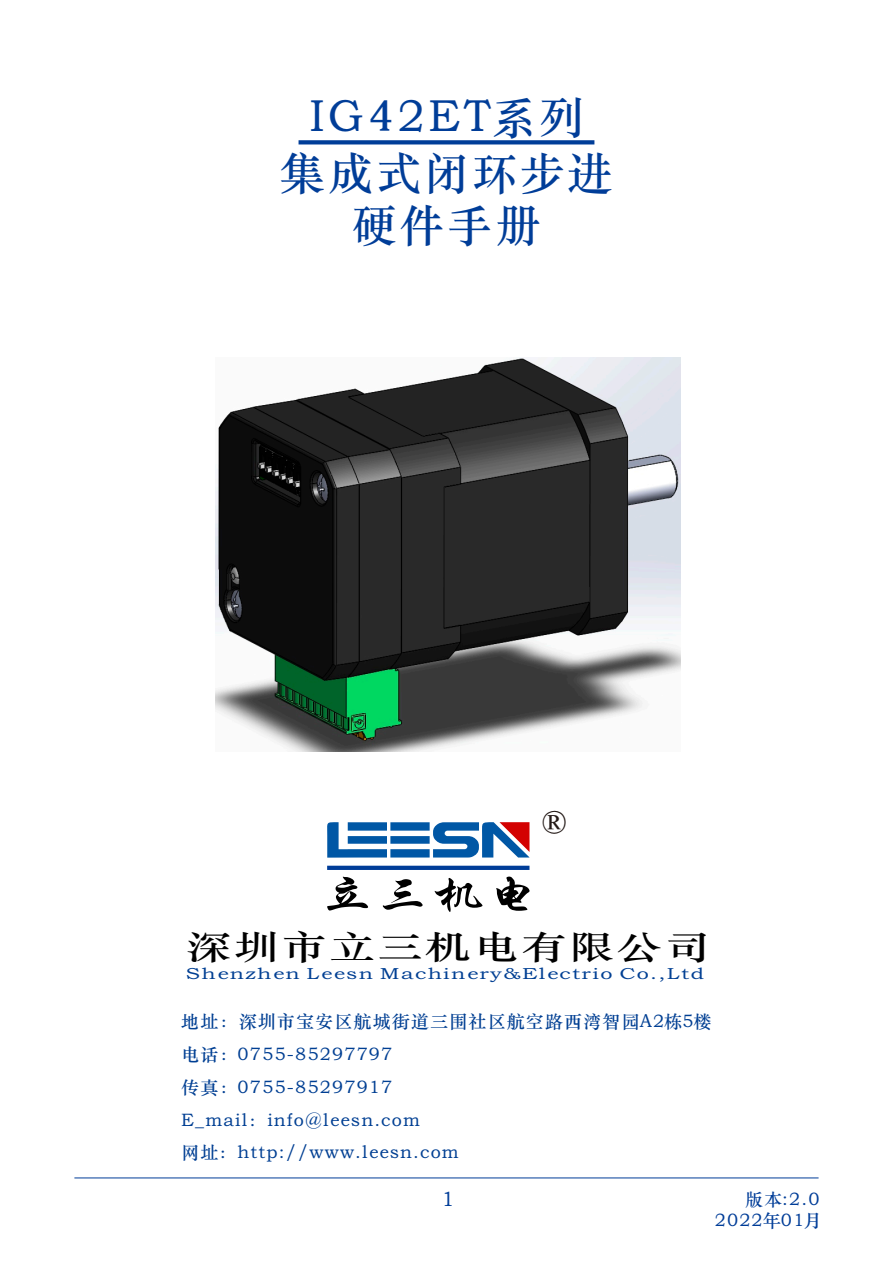
<style>
.page{position:relative;width:893px;height:1263px;background:#fff}
.page>*{position:absolute;margin:0;border:0;box-sizing:border-box;transform-origin:0 0}
.t1{font:46.05px "Sim Sun";color:#231916}
.t2{font:45px/51.2px "ST Zhongsong";letter-spacing:.065em;color:#003d98;text-align:center}
.t3{font:44.55px "ST Xingkai";color:#000;scale:1.19 1}
.t4{font:33.3px "ST Zhongsong";letter-spacing:.065em;color:#000;scale:1.35 1}
.t5{font:21px "ST Zhongsong";color:#003d98}
.t6{font:18px/32.7px "ST Zhongsong";letter-spacing:.065em;color:#003f93}
.t7{font:18px "ST Zhongsong";letter-spacing:.065em;color:#003d98}
.t8{font:16.05px "ST Zhongsong";letter-spacing:.065em;color:#003f93;scale:1.35 1}
</style>
<div class="page">
<svg style="left:299px;top:140px;width:295px;height:4px"></svg>
<svg style="left:327px;top:822px;width:202px;height:36px"></svg>
<hr style="left:327px;top:866px;width:202px;height:4px;background:#003d98">
<hr style="left:74px;top:1178px;width:745px;height:1px;background:#003d98">
<img style="left:216px;top:358px;width:465px;height:393px">
<h2 class="t2" style="left:310px;top:91px;width:276px">IG42ET系列</h2>
<h2 class="t2" style="left:280px;top:148px;width:334px">集成式闭环步进硬件手册</h2>
<h1 class="t1" style="left:543px;top:801px;width:25px">®</h1>
<h3 class="t3" style="left:321px;top:872px;width:186px">立三机电</h3>
<h3 class="t4" style="left:186px;top:931px;width:389px">深圳市立三机电有限公司</h3>
<p class="t8" style="left:186px;top:966px;width:385px">Shenzhen Leesn Machinery&amp;Electrio Co.,Ltd</p>
<p class="t6" style="left:181px;top:1006px;width:532px">地址：深圳市宝安区航城街道三围社区航空路西湾智园A2栋5楼电话：0755-85297797<br>传真：0755-85297917<br>E_mail：info@leesn.com<br>网址：http://www.leesn.com</p>
<p class="t5" style="left:441px;top:1190px;width:15px">1</p>
<p class="t7" style="left:745px;top:1190px;width:76px">版本:2.0</p>
<p class="t7" style="left:715px;top:1211px;width:109px">2022年01月</p>
</div>
